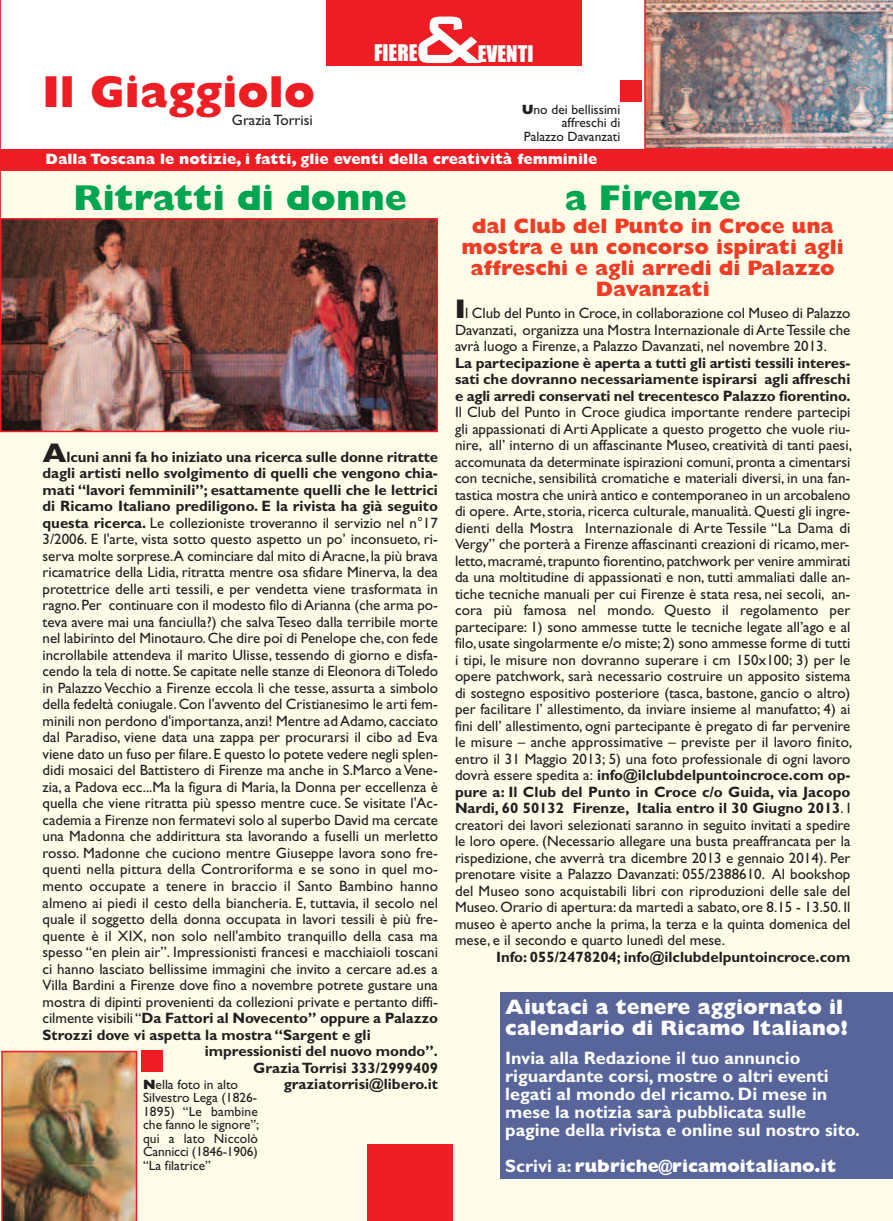
<style>
.page{position:relative;width:893px;height:1221px;background:#fff}
.page>*{position:absolute;margin:0;border:0;box-sizing:border-box;transform-origin:0 0}
.t1{font:500 90px "Bank Gothic BT";color:#fff}
.t2{font:800 45px "Gill Sans";color:#ee1d23}
.t3{font:800 36px "Gill Sans";color:#00a54f}
.t4{font:800 21px/21px "Gill Sans";color:#ef3c25;text-align:center}
.t5{font:800 21px/21px "Gill Sans";color:#fff}
.t6{font:21px "Impact";color:#fff}
.t7{font:700 18px/18px "Gill Sans";color:#fff}
.t8{font:800 18px "Gill Sans";color:#fff}
.t9{font:15px/16.5px "Gill Sans";color:#231f20;text-align:justify}
.t10{font:700 15px/16.5px "Gill Sans";color:#231f20;text-align:justify}
.t11{font:800 15px "Gill Sans";color:#fff}
.t12{font:13.5px/13.5px "Gill Sans";color:#231f20}
.s1{font-weight:800}
.s2{font-weight:800;font-size:27px}
.s3{font-weight:700}
.s4{font-weight:400}
</style>
<div class="page">
<div style="left:0;top:160px;width:893px;height:1060px;background:#fffdea"></div>
<div style="left:0;top:149px;width:893px;height:21px;background:#ee1d23"></div>
<svg style="left:0;top:0;width:1px;height:218px"></svg>
<div style="left:327px;top:0;width:255px;height:66px;background:#ee1d23"></div>
<img style="left:3px;top:221px;width:432px;height:208px">
<div style="left:0;top:218px;width:438px;height:214px;border:2px solid #ee1d23"></div>
<img style="left:1px;top:1050px;width:136px;height:170px">
<div style="left:142px;top:1050px;width:21px;height:21px;background:#ee1d23"></div>
<img style="left:644px;top:0;width:249px;height:149px">
<div style="left:368px;top:1143px;width:85px;height:77px;background:#ee1d23"></div>
<div style="left:621px;top:80px;width:21px;height:22px;background:#ee1d23"></div>
<div style="left:501px;top:992px;width:392px;height:186px;background:#58659b"></div>
<h1 class="t1" style="left:410px;top:-10px;width:76px">&amp;</h1>
<h3 class="t6" style="left:374px;top:40px;width:45px">FIERE</h3>
<h3 class="t6" style="left:478px;top:41px;width:57px">EVENTI</h3>
<h2 class="t2" style="left:43px;top:75px;width:274px">Il Giaggiolo</h2>
<p class="t12" style="left:522px;top:103px;width:100px;text-align:right"><span class="s1">U</span>no dei bellissimi affreschi di<br>Palazzo Davanzati</p>
<p class="t9" style="left:232px;top:113px;width:82px">Grazia Torrisi</p>
<p class="t11" style="left:46px;top:153px;width:553px">Dalla Toscana le notizie, i fatti, glie eventi della creatività femminile</p>
<h3 class="t3" style="left:74px;top:184px;width:335px">Ritratti di donne</h3>
<p class="t10" style="left:43px;top:450px;width:397px"><span class="s2">A</span>lcuni anni fa ho iniziato una ricerca sulle donne ritratte</p>
<p class="t10" style="left:43px;top:466px;width:397px">dagli artisti nello svolgimento di quelli che vengono chia-</p>
<p class="t10" style="left:43px;top:483px;width:397px">mati “lavori femminili”; esattamente quelli che le lettrici</p>
<p class="t10" style="left:43px;top:499px;width:397px">di Ricamo Italiano prediligono. E la rivista ha già seguito</p>
<p class="t9" style="left:43px;top:516px;width:397px"><span class="s3">questa ricerca.</span> Le collezioniste troveranno il servizio nel n°17</p>
<p class="t9" style="left:43px;top:532px;width:397px">3/2006. E l'arte, vista sotto questo aspetto un po’ inconsueto, ri-</p>
<p class="t9" style="left:43px;top:549px;width:397px">serva molte sorprese.A cominciare dal mito diAracne, la più brava</p>
<p class="t9" style="left:43px;top:565px;width:397px">ricamatrice della Lidia, ritratta mentre osa sfidare Minerva, la dea</p>
<p class="t9" style="left:43px;top:582px;width:397px">protettrice delle arti tessili, e per vendetta viene trasformata in</p>
<p class="t9" style="left:43px;top:598px;width:397px">ragno. Per continuare con il modesto filo diArianna (che arma po-</p>
<p class="t9" style="left:43px;top:615px;width:397px">teva avere mai una fanciulla?) che salvaTeseo dalla terribile morte</p>
<p class="t9" style="left:43px;top:631px;width:397px">nel labirinto del Minotauro.Che dire poi di Penelope che, con fede</p>
<p class="t9" style="left:43px;top:648px;width:397px">incrollabile attendeva il marito Ulisse, tessendo di giorno e disfa-</p>
<p class="t9" style="left:43px;top:664px;width:397px">cendo la tela di notte. Se capitate nelle stanze di Eleonora diToledo</p>
<p class="t9" style="left:43px;top:681px;width:397px">in PalazzoVecchio a Firenze eccola lì che tesse, assurta a simbolo</p>
<p class="t9" style="left:43px;top:697px;width:397px">della fedeltà coniugale.Con l'avvento del Cristianesimo le arti fem-</p>
<p class="t9" style="left:43px;top:714px;width:397px">minili non perdono d'importanza, anzi! Mentre adAdamo, cacciato</p>
<p class="t9" style="left:43px;top:730px;width:397px">dal Paradiso, viene data una zappa per procurarsi il cibo ad Eva</p>
<p class="t9" style="left:43px;top:747px;width:397px">viene dato un fuso per filare. E questo lo potete vedere negli splen-</p>
<p class="t9" style="left:43px;top:763px;width:397px">didi mosaici del Battistero di Firenze ma anche in S.Marco aVene-</p>
<p class="t9" style="left:43px;top:780px;width:397px">zia, a Padova ecc...Ma la figura di Maria, la Donna per eccellenza è</p>
<p class="t9" style="left:43px;top:796px;width:397px">quella che viene ritratta più spesso mentre cuce. Se visitate l'Ac-</p>
<p class="t9" style="left:43px;top:813px;width:397px">cademia a Firenze non fermatevi solo al superbo David ma cercate</p>
<p class="t9" style="left:43px;top:829px;width:397px">una Madonna che addirittura sta lavorando a fuselli un merletto</p>
<p class="t9" style="left:43px;top:846px;width:397px">rosso. Madonne che cuciono mentre Giuseppe lavora sono fre-</p>
<p class="t9" style="left:43px;top:862px;width:397px">quenti nella pittura della Controriforma e se sono in quel mo-</p>
<p class="t9" style="left:43px;top:879px;width:397px">mento occupate a tenere in braccio il Santo Bambino hanno</p>
<p class="t9" style="left:43px;top:895px;width:397px">almeno ai piedi il cesto della biancheria. E, tuttavia, il secolo nel</p>
<p class="t9" style="left:43px;top:912px;width:397px">quale il soggetto della donna occupata in lavori tessili è più fre-</p>
<p class="t9" style="left:43px;top:928px;width:397px">quente è il XIX, non solo nell'ambito tranquillo della casa ma</p>
<p class="t9" style="left:43px;top:945px;width:397px">spesso “en plein air”. Impressionisti francesi e macchiaioli toscani</p>
<p class="t9" style="left:43px;top:961px;width:397px">ci hanno lasciato bellissime immagini che invito a cercare ad.es a</p>
<p class="t9" style="left:43px;top:978px;width:397px">Villa Bardini a Firenze dove fino a novembre potrete gustare una</p>
<p class="t9" style="left:43px;top:994px;width:397px">mostra di dipinti provenienti da collezioni private e pertanto diffi-</p>
<p class="t10" style="left:43px;top:1011px;width:397px"><span class="s4">cilmente visibili “</span>Da Fattori al Novecento” oppure a Palazzo</p>
<p class="t10" style="left:43px;top:1027px;width:330px">Strozzi dove vi aspetta la mostra “Sargent e gli</p>
<p class="t10" style="left:205px;top:1044px;width:235px">impressionisti del nuovo mondo”.</p>
<p class="t10" style="left:253px;top:1060px;width:186px">GraziaTorrisi 333/2999409</p>
<p class="t10" style="left:284px;top:1077px;width:156px">graziatorrisi@libero.it</p>
<p class="t12" style="left:143px;top:1078px;width:118px"><span class="s1">N</span>ella foto in alto<br>Silvestro Lega (1826-<br>1895) “Le bambine che fanno le signore”; qui a lato Niccolò<br>Cannicci (1846-1906) “La filatrice”</p>
<h3 class="t3" style="left:564px;top:184px;width:178px">a Firenze</h3>
<h3 class="t4" style="left:462px;top:218px;width:384px">dal Club del Punto in Croce una mostra e un concorso ispirati agli affreschi e agli arredi di Palazzo<br>Davanzati</h3>
<p class="t9" style="left:455px;top:306px;width:397px"><span class="s2">I</span>l Club del Punto in Croce, in collaborazione col Museo di Palazzo Davanzati, organizza una Mostra Internazionale diArteTessile che avrà luogo a Firenze, a Palazzo Davanzati, nel novembre 2013.</p>
<p class="t10" style="left:455px;top:355px;width:397px">La partecipazione è aperta a tutti gli artisti tessili interes&shy;sati che dovranno necessariamente ispirarsi agli affreschi e agli arredi conservati nel trecentesco Palazzo fiorentino.</p>
<p class="t9" style="left:455px;top:405px;width:398px;text-align:left">Il Club del Punto in Croce giudica importante rendere partecipi gli appassionati di Arti Applicate a questo progetto che vuole riu&shy;nire, all’ interno di un affascinante Museo, creatività di tanti paesi, accomunata da determinate ispirazioni comuni, pronta a cimentarsi con tecniche, sensibilità cromatiche e materiali diversi, in una fan&shy;tastica mostra che unirà antico e contemporaneo in un arcobaleno di opere. Arte,storia,ricerca culturale,manualità. Questi gli ingre&shy;dienti della Mostra Internazionale di Arte Tessile “La Dama di Vergy” che porterà a Firenze affascinanti creazioni di ricamo,mer&shy;letto,macramé,trapunto fiorentino, patchwork per venire ammirati da una moltitudine di appassionati e non, tutti ammaliati dalle an&shy;tiche tecniche manuali per cui Firenze è stata resa, nei secoli, an&shy;cora più famosa nel mondo. Questo il regolamento per partecipare: 1) sono ammesse tutte le tecniche legate all’ago e al filo, usate singolarmente e/o miste; 2) sono ammesse forme di tutti i tipi, le misure non dovranno superare i cm 150x100; 3) per le opere patchwork, sarà necessario costruire un apposito sistema di sostegno espositivo posteriore (tasca, bastone, gancio o altro) per facilitare l’ allestimento, da inviare insieme al manufatto; 4) ai fini dell’ allestimento, ogni partecipante è pregato di far pervenire le misure – anche approssimative – previste per il lavoro finito, entro il 31 Maggio 2013; 5) una foto professionale di ogni lavoro dovrà essere spedita a: <span class="s3">info@ilclubdelpuntoincroce.com op&shy;pure a: Il Club del Punto in Croce c/o Guida, via Jacopo Nardi, 60 50132 Firenze, Italia entro il 30 Giugno 2013</span>. I creatori dei lavori selezionati saranno in seguito invitati a spedire le loro opere. (Necessario allegare una busta preaffrancata per la rispedizione, che avverrà tra dicembre 2013 e gennaio 2014). Per prenotare visite a Palazzo Davanzati: 055/2388610. Al bookshop del Museo sono acquistabili libri con riproduzioni delle sale del Museo. Orario di apertura: da martedì a sabato, ore 8.15 - 13.50. Il museo è aperto anche la prima, la terza e la quinta domenica del mese, e il secondo e quarto lunedì del mese.</p>
<p class="t10" style="left:496px;top:949px;width:356px">Info: 055/2478204; info@ilclubdelpuntoincroce.com</p>
<h3 class="t5" style="left:505px;top:998px;width:344px">Aiutaci a tenere aggiornato il calendario di Ricamo Italiano!</h3>
<p class="t7" style="left:505px;top:1050px;width:356px">Invia alla Redazione il tuo annuncio riguardante corsi, mostre o altri eventi legati al mondo del ricamo. Di mese in mese la notizia sarà pubblicata sulle pagine della rivista e online sul nostro sito.</p>
<p class="t8" style="left:505px;top:1158px;width:333px"><span class="s3">Scrivi a:</span> rubriche@ricamoitaliano.it</p>
</div>
